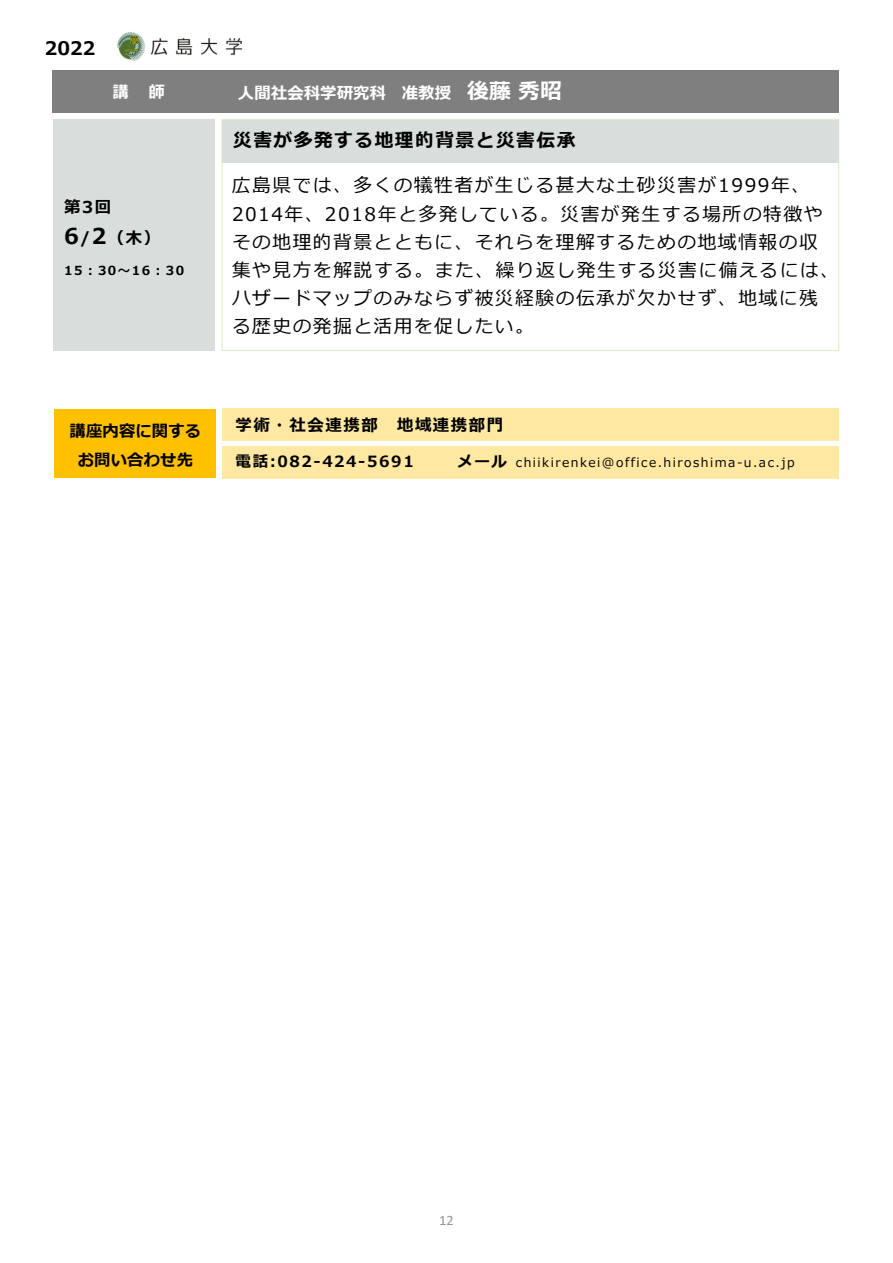
<style>
.page{position:relative;width:893px;height:1263px;background:#fff}
.page>*{position:absolute;margin:0;border:0;box-sizing:border-box;transform-origin:0 0}
.t1{font:18.75px/28px "Meiryo";letter-spacing:.08em;color:#000}
.t2{font:700 18.75px "Meiryo";letter-spacing:.08em;color:#000}
.t3{font:700 16.35px/31px "Meiryo";letter-spacing:.005em;color:#000}
.t4{font:700 16.35px "Meiryo";letter-spacing:.005em;color:#fff}
.t5{font:700 16.35px "Meiryo";letter-spacing:.095em;color:#000}
.t6{font:700 15.45px "Meiryo";letter-spacing:.1em;color:#000}
.t7{font:14.4px "Calibri";color:#939598}
.t8{font:12.45px "Meiryo";letter-spacing:.12em;color:#000}
.t9{font:700 12.45px "Meiryo";letter-spacing:.12em;color:#000}
.s1{font-size:21.9px}
.s2{font-weight:700;font-size:15.45px}
</style>
<div class="page">
<div style="left:52px;top:70px;width:175px;height:43px;background:#7f7f7f"></div>
<div style="left:227px;top:70px;width:612px;height:43px;background:#7f7f7f"></div>
<div style="left:222px;top:120px;width:617px;height:43px;background:#d8dedb"></div>
<div style="left:53px;top:119px;width:161px;height:231px;background:#d8dedb"></div>
<div style="left:222px;top:446px;width:617px;height:32px;background:#ffe8a1"></div>
<div style="left:55px;top:409px;width:161px;height:69px;background:#ffc000"></div>
<div style="left:222px;top:409px;width:617px;height:32px;background:#ffe8a1"></div>
<img style="left:117px;top:32px;width:126px;height:30px">
<p class="t2" style="left:45px;top:35px;width:52px">2022</p>
<p class="t4" style="left:112px;top:80px;width:54px">講 師</p>
<p class="t4" style="left:238px;top:81px;width:325px">人間社会科学研究科 准教授 <span class="s1">後藤秀昭</span></p>
<p class="t2" style="left:233px;top:127px;width:344px">災害が多発する地理的背景と災害伝承</p>
<p class="t3" style="left:64px;top:192px;width:98px">第3回<br><span class="s1">6</span>/<span class="s1">2</span>（木）</p>
<p class="t9" style="left:64px;top:262px;width:122px">15︓30〜16︓30</p>
<p class="t2" style="left:-8px;top:253px;width:182px">交えて紹介します。</p>
<p class="t1" style="left:232px;top:173px;width:608px">広島県では、多くの犠牲者が⽣じる甚大な土砂災害が1999年、<br>2014年、2018年と多発している。災害が発⽣する場所の特徴やその地理的背景とともに、それらを理解するための地域情報の収集や⾒⽅を解説する。また、繰り返し発⽣する災害に備えるには、ハザードマップのみならず被災経験の伝承が欠かせず、地域に残る歴史の発掘と活用を促したい。</p>
<p class="t3" style="left:70px;top:417px;width:133px;line-height:29.4px;text-align:center">講座内容に関するお問い合わせ先</p>
<p class="t5" style="left:236px;top:413px;width:269px">学術・社会連携部 地域連携部門</p>
<p class="t6" style="left:236px;top:450px;width:180px">電話:082-424-5691</p>
<p class="t8" style="left:457px;top:453px;width:339px"><span class="s2">メール</span> chiikirenkei@office.hiroshima-u.ac.jp</p>
<p class="t7" style="left:439px;top:1210px;width:16px">12</p>
</div>
